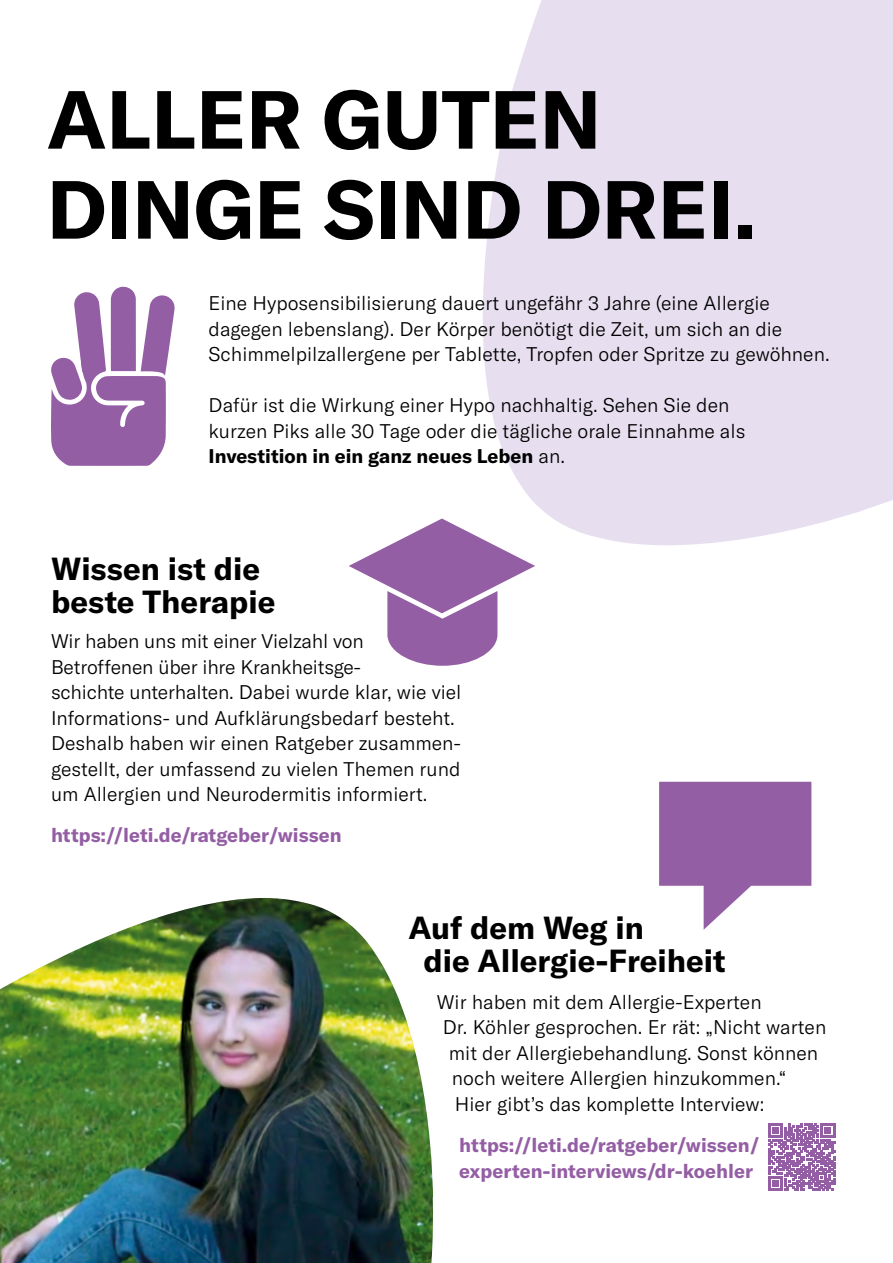
<style>
.page{position:relative;width:893px;height:1263px;background:#fff}
.page>*{position:absolute;margin:0;border:0;box-sizing:border-box;transform-origin:0 0}
.t1{font:700 81px/90px "GT America";color:#000}
.t2{font:700 31.5px/33px "GT America";color:#000}
.t3{font:300 19.5px/25.5px "GT America";color:#000}
.t4{font:700 19.5px/25.5px "GT America";color:#945ea4}
.s1{font-weight:700}
</style>
<div class="page">
<svg style="left:659px;top:782px;width:152px;height:148px"></svg>
<img style="left:0;top:898px;width:433px;height:365px">
<svg style="left:483px;top:0;width:410px;height:546px;background:#e8e1f1"></svg>
<svg style="left:51px;top:286px;width:124px;height:180px"></svg>
<svg style="left:349px;top:518px;width:186px;height:148px"></svg>
<svg style="left:769px;top:1124px;width:66px;height:66px"></svg>
<h1 class="t1" style="left:47px;top:74px;width:711px">ALLER GUTEN<br>DINGE SIND DREI.</h1>
<p class="t3" style="left:209px;top:291px;width:623px">Eine Hyposensibilisierung dauert ungefähr 3 Jahre (eine Allergie dagegen lebenslang). Der Körper benötigt die Zeit, um sich an die<br>Schimmelpilzallergene per Tablette, Tropfen oder Spritze zu gewöhnen.</p>
<p class="t3" style="left:209px;top:393px;width:538px">Dafür ist die Wirkung einer Hypo nachhaltig. Sehen Sie den kurzen Piks alle 30 Tage oder die tägliche orale Einnahme als<br><span class="s1">Investition in ein ganz neues Leben</span> an.</p>
<h2 class="t2" style="left:51px;top:552px;width:226px">Wissen ist die beste Therapie</h2>
<p class="t3" style="left:51px;top:629px;width:412px">Wir haben uns mit einer Vielzahl von Betroffenen über ihre Krankheitsge-<br>schichte unterhalten. Dabei wurde klar, wie viel Informations- und Aufklärungsbedarf besteht.<br>Deshalb haben wir einen Ratgeber zusammen&shy;gestellt, der umfassend zu vielen Themen rund um Allergien und Neurodermitis informiert.</p>
<p class="t4" style="left:51px;top:822px;width:292px">https://leti.de/ratgeber/wissen</p>
<h2 class="t2" style="left:423px;top:911px;width:304px;text-indent:-15px">Auf dem Weg in<br>die Allergie-Freiheit</h2>
<p class="t3" style="left:437px;top:989px;width:326px">Wir haben mit dem Allergie-Experten</p>
<p class="t3" style="left:443px;top:1014px;width:385px">Dr. Köhler gesprochen. Er rät: „Nicht warten</p>
<p class="t3" style="left:449px;top:1040px;width:371px">mit der Allergiebehandlung. Sonst können</p>
<p class="t3" style="left:452px;top:1065px;width:336px">noch weitere Allergien hinzukommen.“</p>
<p class="t3" style="left:455px;top:1091px;width:311px">Hier gibt’s das komplette Interview:</p>
<p class="t4" style="left:459px;top:1132px;width:302px">https://leti.de/ratgeber/wissen/ experten-interviews/dr-koehler</p>
</div>
